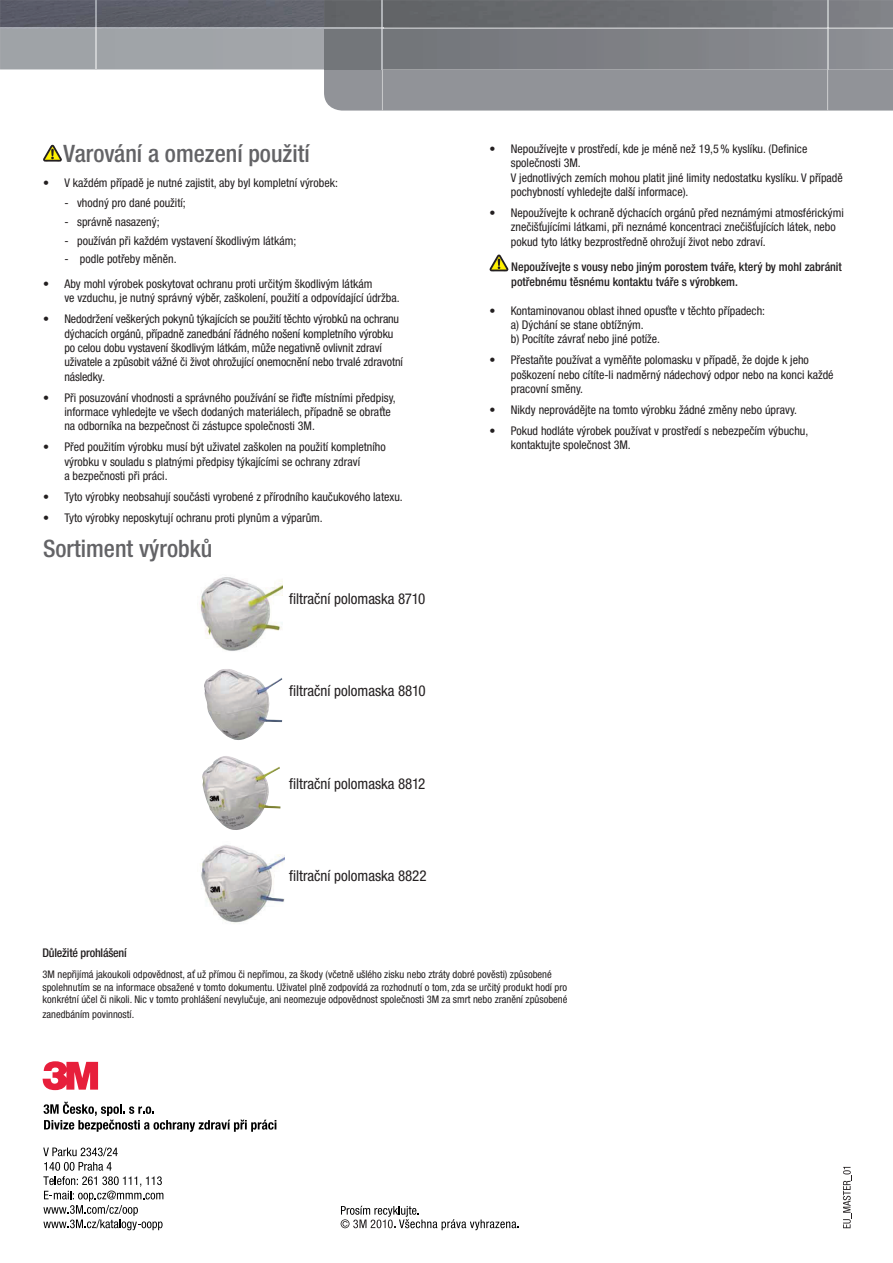
<style>
.page{position:relative;width:893px;height:1263px;background:#fff}
.page>*{position:absolute;margin:0;border:0;box-sizing:border-box;transform-origin:0 0}
.t1{font:500 condensed 24px "Helvetica Neue CE";color:#636366}
.t2{font:condensed 15px "Helvetica Neue CE";color:#231f20}
.t3{font:condensed 12px/14.4px "Helvetica Neue CE";color:#231f20}
.t4{font:500 condensed 12px/14.4px "Helvetica Neue CE";color:#231f20}
.t5{font:500 condensed 12px "Helvetica Neue CE";letter-spacing:-.02em;color:#231f20}
.t6{font:condensed 10.5px/12.6px "Helvetica Neue CE";color:#231f20}
</style>
<div class="page">
<svg style="left:0;top:0;width:893px;height:111px;background:#94969a"></svg>
<img style="left:204px;top:669px;width:78px;height:71px">
<img style="left:202px;top:756px;width:79px;height:74px">
<img style="left:200px;top:577px;width:83px;height:74px">
<img style="left:201px;top:844px;width:83px;height:79px">
<svg style="left:43px;top:145px;width:19px;height:17px"></svg>
<svg style="left:489px;top:254px;width:20px;height:17px"></svg>
<svg style="left:341px;top:1206px;width:178px;height:24px"></svg>
<svg style="left:843px;top:1167px;width:9px;height:61px"></svg>
<svg style="left:42px;top:1061px;width:56px;height:29px"></svg>
<svg style="left:44px;top:1102px;width:232px;height:30px"></svg>
<svg style="left:43px;top:1147px;width:75px;height:9px"></svg>
<svg style="left:43px;top:1162px;width:120px;height:68px"></svg>
<h1 class="t1" style="left:64px;top:139px;width:248px">Varování a omezení použití</h1>
<p class="t3" style="left:43px;top:176px;width:296px">• V každém případě je nutné zajistit, aby byl kompletní výrobek:</p>
<p class="t3" style="left:64px;top:197px;width:123px">- vhodný pro dané použití;</p>
<p class="t3" style="left:64px;top:216px;width:97px">- správně nasazený;</p>
<p class="t3" style="left:64px;top:234px;width:233px">- používán při každém vystavení škodlivým látkám;</p>
<p class="t3" style="left:64px;top:253px;width:114px">- podle potřeby měněn.</p>
<p class="t3" style="left:64px;top:278px;width:337px;text-indent:-21px">• Aby mohl výrobek poskytovat ochranu proti určitým škodlivým látkám<br>ve vzduchu, je nutný správný výběr, zaškolení, použití a odpovídající údržba.</p>
<p class="t3" style="left:64px;top:313px;width:340px;text-indent:-21px">• Nedodržení veškerých pokynů týkajících se použití těchto výrobků na ochranu dýchacích orgánů, případně zanedbání řádného nošení kompletního výrobku po celou dobu vystavení škodlivým látkám, může negativně ovlivnit zdraví uživatele a způsobit vážné či život ohrožující onemocnění nebo trvalé zdravotní následky.</p>
<p class="t3" style="left:64px;top:391px;width:333px;text-indent:-21px">• Při posuzování vhodnosti a správného používání se řiďte místními předpisy, informace vyhledejte ve všech dodaných materiálech, případně se obraťte na odborníka na bezpečnost či zástupce společnosti 3M.</p>
<p class="t3" style="left:64px;top:441px;width:323px;text-indent:-21px">• Před použitím výrobku musí být uživatel zaškolen na použití kompletního výrobku v souladu s platnými předpisy týkajícími se ochrany zdraví<br>a bezpečnosti při práci.</p>
<p class="t3" style="left:43px;top:490px;width:361px">• Tyto výrobky neobsahují součásti vyrobené z přírodního kaučukového latexu.</p>
<p class="t3" style="left:43px;top:511px;width:281px">• Tyto výrobky neposkytují ochranu proti plynům a výparům.</p>
<h1 class="t1" style="left:43px;top:534px;width:171px">Sortiment výrobků</h1>
<p class="t2" style="left:289px;top:590px;width:138px">filtrační polomaska 8710</p>
<p class="t2" style="left:289px;top:682px;width:138px">filtrační polomaska 8810</p>
<p class="t2" style="left:289px;top:775px;width:138px">filtrační polomaska 8812</p>
<p class="t2" style="left:289px;top:867px;width:139px">filtrační polomaska 8822</p>
<p class="t3" style="left:511px;top:143px;width:333px;text-indent:-21px">• Nepoužívejte v prostředí, kde je méně než 19,5% kyslíku. (Definice společnosti 3M.<br>V jednotlivých zemích mohou platit jiné limity nedostatku kyslíku. V případě pochybností vyhledejte další informace).</p>
<p class="t3" style="left:511px;top:207px;width:334px;text-indent:-21px">• Nepoužívejte k ochraně dýchacích orgánů před neznámými atmosférickými znečišťujícími látkami, při neznámé koncentraci znečišťujících látek, nebo pokud tyto látky bezprostředně ohrožují život nebo zdraví.</p>
<p class="t4" style="left:511px;top:261px;width:332px">Nepoužívejte s vousy nebo jiným porostem tváře, který by mohl zabránit potřebnému těsnému kontaktu tváře s výrobkem.</p>
<p class="t3" style="left:511px;top:304px;width:256px;text-indent:-21px">• Kontaminovanou oblast ihned opusťte v těchto případech: a) Dýchání se stane obtížným.<br>b) Pocítíte závrať nebo jiné potíže.</p>
<p class="t3" style="left:511px;top:354px;width:324px;text-indent:-21px">• Přestaňte používat a vyměňte polomasku v případě, že dojde k jeho poškození nebo cítíte-li nadměrný nádechový odpor nebo na konci každé pracovní směny.</p>
<p class="t3" style="left:490px;top:403px;width:309px">• Nikdy neprovádějte na tomto výrobku žádné změny nebo úpravy.</p>
<p class="t3" style="left:511px;top:424px;width:299px;text-indent:-21px">• Pokud hodláte výrobek používat v prostředí s nebezpečím výbuchu, kontaktujte společnost 3M.</p>
<p class="t5" style="left:43px;top:946px;width:86px">Důležité prohlášení</p>
<p class="t6" style="left:43px;top:969px;width:526px">3M nepřijímá jakoukoli odpovědnost, ať už přímou či nepřímou, za škody (včetně ušlého zisku nebo ztráty dobré pověsti) způsobené spolehnutím se na informace obsažené v tomto dokumentu. Uživatel plně zodpovídá za rozhodnutí o tom, zda se určitý produkt hodí pro konkrétní účel či nikoli. Nic v tomto prohlášení nevylučuje, ani neomezuje odpovědnost společnosti 3M za smrt nebo zranění způsobené</p>
<p class="t6" style="left:43px;top:1008px;width:93px">zanedbáním povinností.</p>
</div>
